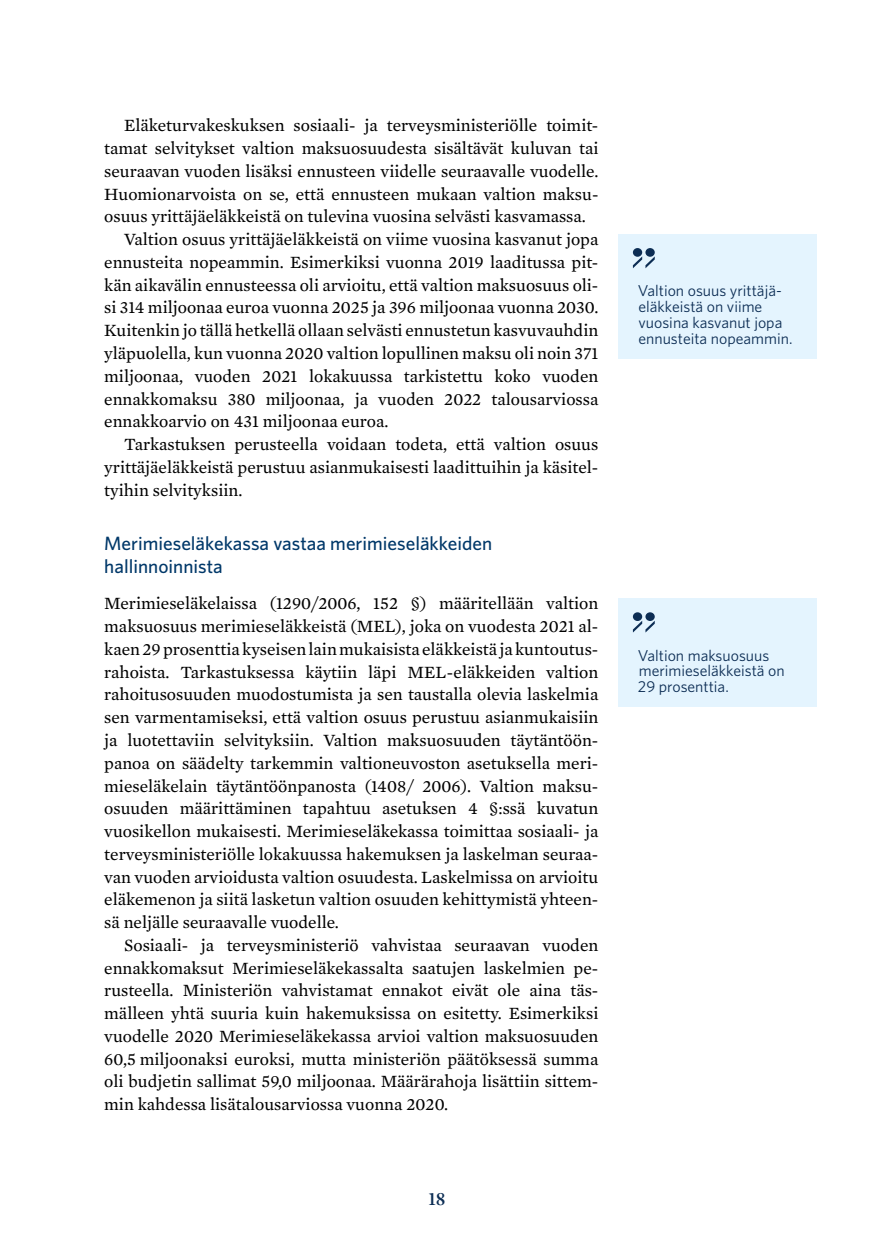
<style>
.page{position:relative;width:874px;height:1241px;background:#fff}
.page>*{position:absolute;margin:0;border:0;box-sizing:border-box;transform-origin:0 0}
.Väliotsikko{font:500 19.25px/22.8px "Whitney";color:#003869}
.t1{font:600 19.25px "Mercury Display";color:#0c2d54}
._2_Kappale{font:17.5px/22.8px "Mercury Text G2";color:#000;text-align:justify}
._1_Kappale{font:17.5px/22.8px "Mercury Text G2";color:#000;text-align:justify}
.t2{font:15.75px/15.8px "Whitney";color:#0c2d54}
</style>
<div class="page">
<div style="left:618px;top:234px;width:198px;height:124px;background:#e4f4fe"></div>
<div style="left:645px;top:248px;width:9px;height:9px;background:#0c2d54;border-radius:50%"></div>
<svg style="left:632px;top:248px;width:10px;height:9px"></svg>
<svg style="left:632px;top:256px;width:22px;height:12px"></svg>
<div style="left:618px;top:598px;width:198px;height:108px;background:#e4f4fe"></div>
<div style="left:645px;top:612px;width:9px;height:9px;background:#0c2d54;border-radius:50%"></div>
<svg style="left:632px;top:612px;width:10px;height:9px"></svg>
<svg style="left:632px;top:620px;width:22px;height:12px"></svg>
<p class="_2_Kappale" style="left:104px;top:113px;width:495px;text-indent:20px">Eläketurvakeskuksen sosiaali- ja terveysministeriölle toimit&shy;tamat selvitykset valtion maksuosuudesta sisältävät kuluvan tai seuraavan vuoden lisäksi ennusteen viidelle seuraavalle vuodelle.<br>Huomionarvoista on se, että ennusteen mukaan valtion maksu&shy;osuus yrittäjäeläkkeistä on tulevina vuosina selvästi kasvamassa.</p>
<p class="_2_Kappale" style="left:104px;top:227px;width:495px;text-indent:20px">Valtion osuus yrittäjäeläkkeistä on viime vuosina kasvanut jopa ennusteita nopeammin. Esimerkiksi vuonna 2019 laaditussa pit&shy;kän aikavälin ennusteessa oli arvioitu, että valtion maksuosuus oli&shy;si 314 miljoonaa euroa vuonna 2025 ja 396 miljoonaa vuonna 2030.<br>Kuitenkin jo tällä hetkellä ollaan selvästi ennustetun kasvuvauhdin yläpuolella, kun vuonna 2020 valtion lopullinen maksu oli noin 371 miljoonaa, vuoden 2021 lokakuussa tarkistettu koko vuoden ennakkomaksu 380 miljoonaa, ja vuoden 2022 talousarviossa ennakkoarvio on 431 miljoonaa euroa.</p>
<p class="_2_Kappale" style="left:104px;top:432px;width:495px;text-indent:20px">Tarkastuksen perusteella voidaan todeta, että valtion osuus yrittäjäeläkkeistä perustuu asianmukaisesti laadittuihin ja käsitel&shy;tyihin selvityksiin.</p>
<h4 class="Väliotsikko" style="left:104px;top:531px;width:389px">Merimieseläkekassa vastaa merimieseläkkeiden hallinnoinnista</h4>
<p class="_1_Kappale" style="left:104px;top:591px;width:495px">Merimieseläkelaissa (1290/2006, 152 §) määritellään valtion maksuosuus merimieseläkkeistä (MEL), joka on vuodesta 2021 al&shy;kaen 29 prosenttia kyseisen lain mukaisista eläkkeistä ja kuntoutus&shy;rahoista. Tarkastuksessa käytiin läpi MEL--eläkkeiden valtion rahoitusosuuden muodostumista ja sen taustalla olevia laskelmia sen varmentamiseksi, että valtion osuus perustuu asianmukaisiin ja luotettaviin selvityksiin. Valtion maksuosuuden täytäntöön&shy;panoa on säädelty tarkemmin valtioneuvoston asetuksella meri&shy;mieseläkelain täytäntöönpanosta (1408/ 2006). Valtion maksu&shy;osuuden määrittäminen tapahtuu asetuksen 4 §:ssä kuvatun vuosikellon mukaisesti. Merimieseläkekassa toimittaa sosiaali- ja terveysministeriölle lokakuussa hakemuksen ja laskelman seuraa&shy;van vuoden arvioidusta valtion osuudesta. Laskelmissa on arvioitu eläkemenon ja siitä lasketun valtion osuuden kehittymistä yhteen&shy;sä neljälle seuraavalle vuodelle.</p>
<p class="_2_Kappale" style="left:104px;top:932px;width:495px;text-indent:20px">Sosiaali- ja terveysministeriö vahvistaa seuraavan vuoden ennakkomaksut Merimieseläkekassalta saatujen laskelmien pe&shy;rusteella. Ministeriön vahvistamat ennakot eivät ole aina täs&shy;mälleen yhtä suuria kuin hakemuksissa on esitetty. Esimerkiksi vuodelle 2020 Merimieseläkekassa arvioi valtion maksuosuuden 60,5 miljoonaksi euroksi, mutta ministeriön päätöksessä summa oli budjetin sallimat 59,0 miljoonaa. Määrärahoja lisättiin sittem&shy;min kahdessa lisätalousarviossa vuonna 2020.</p>
<p class="t1" style="left:428px;top:1184px;width:18px">18</p>
<p class="t2" style="left:637px;top:282px;width:156px">Valtion osuus yrittäjä&shy;eläkkeistä on viime vuosina kasvanut jopa ennusteita nopeammin.</p>
<p class="t2" style="left:637px;top:646px;width:148px">Valtion maksuosuus merimieseläkkeistä on<br>29 prosenttia.</p>
</div>
